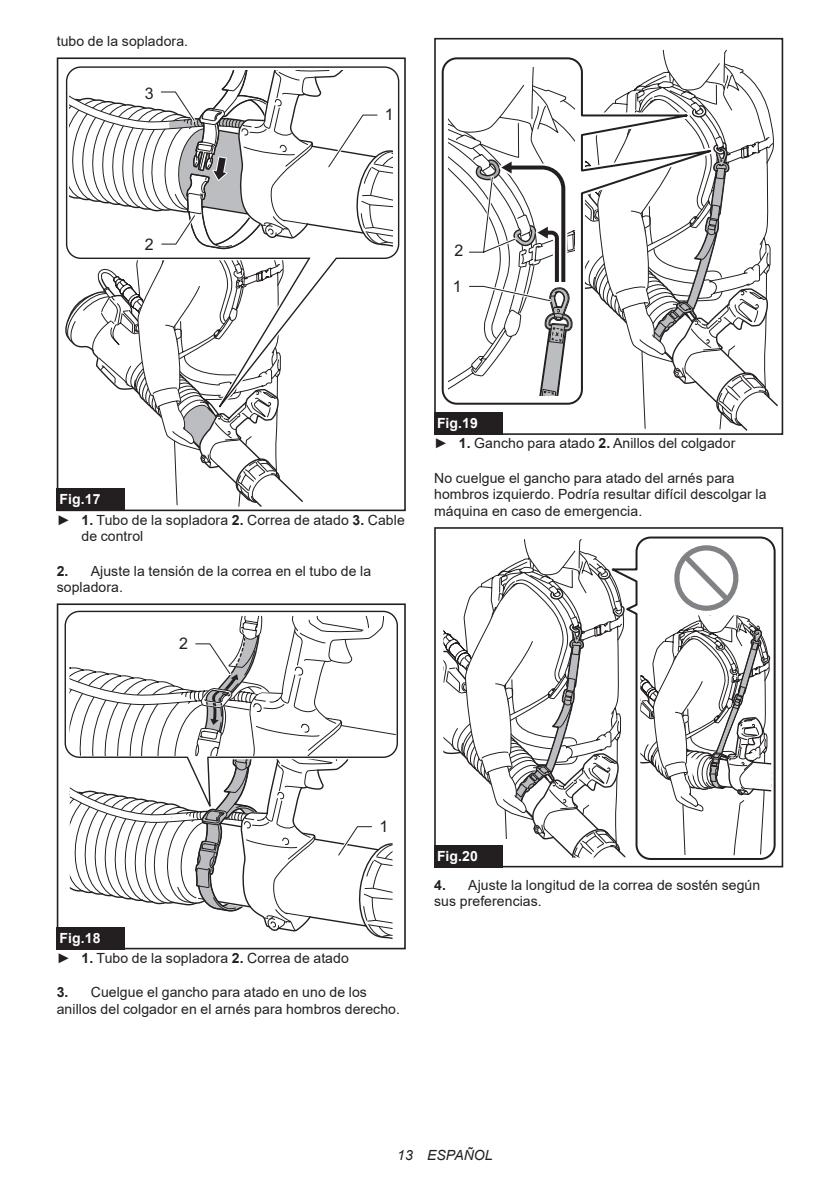
<style>
.page{position:relative;width:840px;height:1191px;background:#fff}
.page>*{position:absolute;margin:0;border:0;box-sizing:border-box;transform-origin:0 0}
.t1{font:16px "Arial";color:#231f20}
.t2{font:14px/16.4px "Arial";letter-spacing:.005em;color:#231f20}
.t3{font:italic 14px "Arial";letter-spacing:.005em;color:#231f20}
.t4{font:700 14px "Arial";color:#fff}
.s1{font-weight:700;color:#fff}
.s2{font-weight:700}
</style>
<div class="page">
<svg style="left:71px;top:66px;width:329px;height:191px"></svg>
<div style="left:57px;top:57px;width:348px;height:454px;border:2px solid #231f20"></div>
<svg style="left:65px;top:70px;width:327px;height:441px"></svg>
<div style="left:57px;top:488px;width:68px;height:23px;background:#231f20"></div>
<svg style="left:64px;top:610px;width:334px;height:144px"></svg>
<div style="left:57px;top:603px;width:348px;height:346px;border:2px solid #231f20"></div>
<svg style="left:69px;top:616px;width:326px;height:323px"></svg>
<div style="left:57px;top:926px;width:68px;height:23px;background:#231f20"></div>
<svg style="left:441px;top:60px;width:7px;height:342px"></svg>
<div style="left:434px;top:38px;width:348px;height:397px;border:2px solid #231f20"></div>
<svg style="left:448px;top:37px;width:330px;height:395px"></svg>
<div style="left:434px;top:412px;width:68px;height:23px;background:#231f20"></div>
<svg style="left:443px;top:539px;width:160px;height:319px"></svg>
<svg style="left:603px;top:536px;width:173px;height:324px"></svg>
<svg style="left:640px;top:542px;width:131px;height:313px"></svg>
<div style="left:434px;top:839px;width:73px;height:28px;background:#fff"></div>
<div style="left:434px;top:527px;width:348px;height:340px;border:2px solid #231f20"></div>
<div style="left:434px;top:844px;width:68px;height:23px;background:#231f20"></div>
<p class="t2" style="left:57px;top:33px;width:133px">tubo de la sopladora.</p>
<p class="t1" style="left:145px;top:83px;width:10px">3</p>
<p class="t1" style="left:145px;top:234px;width:10px">2</p>
<p class="t1" style="left:385px;top:104px;width:10px">1</p>
<p class="t1" style="left:454px;top:240px;width:10px">2</p>
<p class="t1" style="left:452px;top:275px;width:10px">1</p>
<p class="t2" style="left:57px;top:489px;width:349px;line-height:20.2px"><span class="s1">Fig.17<br></span>► <span class="s2">1.</span> Tubo de la sopladora <span class="s2">2.</span> Correa de atado <span class="s2">3.</span> Cable</p>
<p class="t2" style="left:81px;top:528px;width:63px">de control</p>
<p class="t2" style="left:57px;top:562px;width:316px"><span class="s2">2.</span> Ajuste la tensión de la correa en el tubo de la sopladora.</p>
<p class="t1" style="left:179px;top:632px;width:10px">2</p>
<p class="t2" style="left:434px;top:413px;width:302px;line-height:20.2px"><span class="s1">Fig.19<br></span>► <span class="s2">1.</span> Gancho para atado <span class="s2">2.</span> Anillos del colgador</p>
<p class="t2" style="left:434px;top:470px;width:334px">No cuelgue el gancho para atado del arnés para hombros izquierdo. Podría resultar difícil descolgar la máquina en caso de emergencia.</p>
<p class="t1" style="left:379px;top:815px;width:10px">1</p>
<p class="t2" style="left:57px;top:927px;width:293px;line-height:20.2px"><span class="s1">Fig.18<br></span>► <span class="s2">1.</span> Tubo de la sopladora <span class="s2">2.</span> Correa de atado</p>
<p class="t2" style="left:57px;top:984px;width:344px"><span class="s2">3.</span> Cuelgue el gancho para atado en uno de los anillos del colgador en el arnés para hombros derecho.</p>
<p class="t4" style="left:437px;top:846px;width:42px">Fig.20</p>
<p class="t2" style="left:434px;top:876px;width:327px"><span class="s2">4.</span> Ajuste la longitud de la correa de sostén según sus preferencias.</p>
<p class="t3" style="left:397px;top:1146px;width:97px">13 ESPAÑOL</p>
</div>
